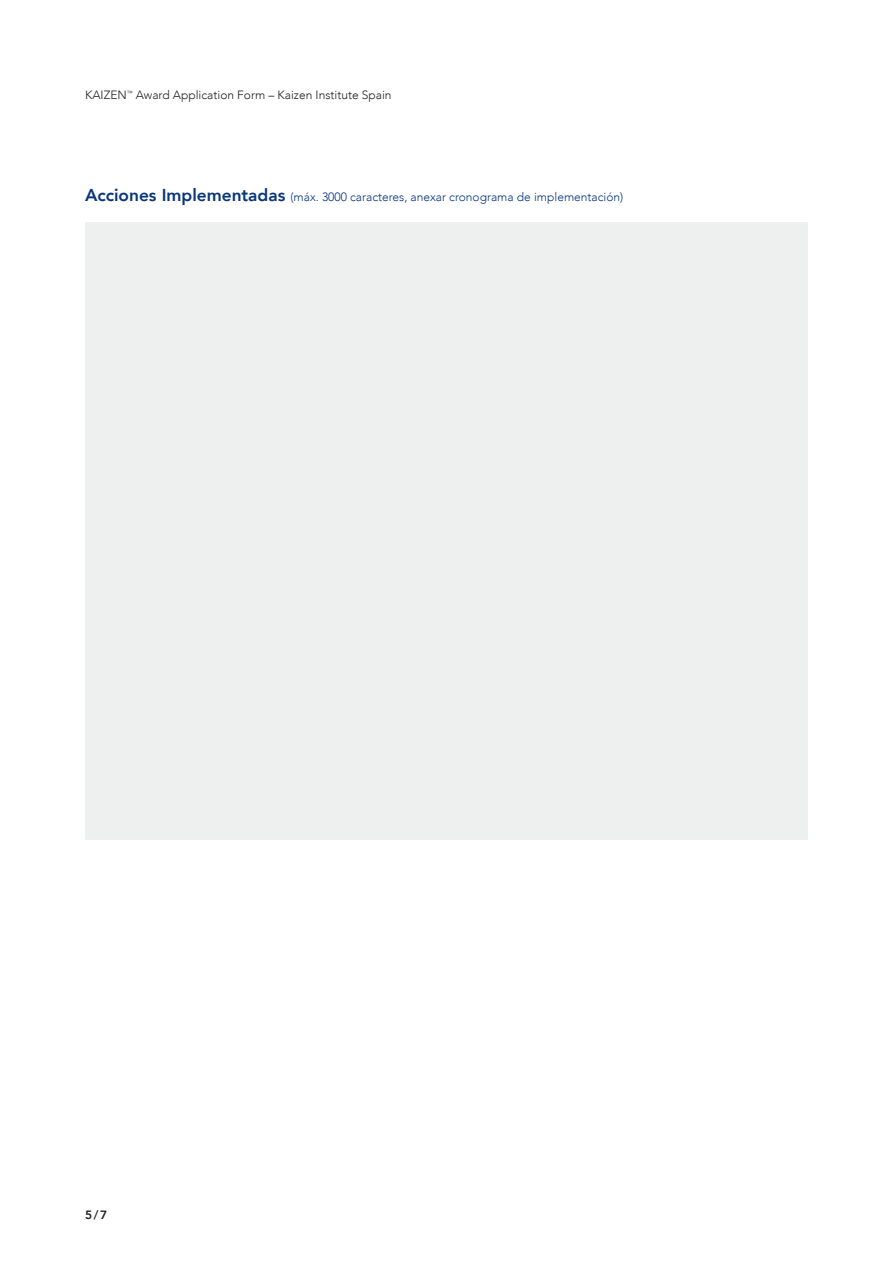
<style>
.page{position:relative;width:893px;height:1263px;background:#fff}
.page>*{position:absolute;margin:0;border:0;box-sizing:border-box;transform-origin:0 0}
.t1{font:300 12px "Avenir";color:#08357c}
.t2{font:300 12px "Avenir";color:#231f20}
.t3{font:800 12px "Avenir";color:#231f20}
.s1{font-weight:800;font-size:17.25px}
</style>
<div class="page">
<div style="left:85px;top:222px;width:723px;height:618px;background:#eef0f0"></div>
<p class="t2" style="left:85px;top:88px;width:308px">KAIZEN<sup>™</sup> Award Application Form – Kaizen Institute Spain</p>
<p class="t1" style="left:85px;top:190px;width:540px"><span class="s1">Acciones Implementadas</span> (máx. 3000 caracteres, anexar cronograma de implementación)</p>
<p class="t3" style="left:85px;top:1206px;width:23px">5 / 7</p>
</div>
